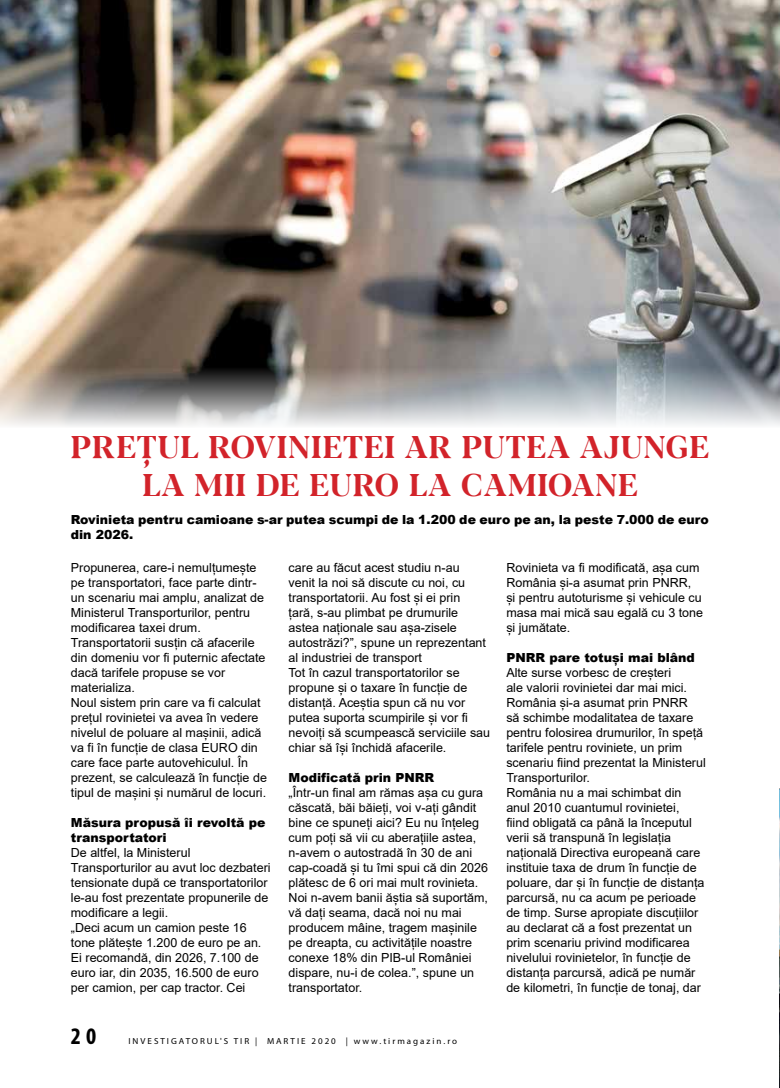
<style>
.page{position:relative;width:780px;height:1088px;background:#fff}
.page>*{position:absolute;margin:0;border:0;box-sizing:border-box;transform-origin:0 0}
.t1{font:700 31.25px/37.5px "Blacker Display";letter-spacing:.03em;color:#d2232a;text-align:center}
.t2{font:700 condensed 23.75px "Myriad Pro";color:#000}
.t3{font:12.5px/15px "Arial";color:#000}
.t4{font:900 12.5px/15px "Arial";color:#000}
.t5{font:8.75px "Myriad Pro";letter-spacing:.22em;color:#000}
</style>
<div class="page">
<img style="left:0;top:0;width:780px;height:426px">
<img style="left:779px;top:789px;width:1px;height:299px">
<h1 class="t1" style="left:71px;top:430px;width:639px">PREȚUL ROVINIETEI AR PUTEA AJUNGE<br>LA MII DE EURO LA CAMIOANE</h1>
<p class="t4" style="left:71px;top:511px;width:639px">Rovinieta pentru camioane s-ar putea scumpi de la 1.200 de euro pe an, la peste 7.000 de euro din 2026.</p>
<p class="t3" style="left:71px;top:560px;width:197px">Propunerea, care-i nemulțumește pe transportatori, face parte dintr&shy;un scenariu mai amplu, analizat de Ministerul Transporturilor, pentru modificarea taxei drum.<br>Transportatorii susțin că afacerile din domeniu vor fi puternic afectate dacă tarifele propuse se vor materializa.<br>Noul sistem prin care va fi calculat prețul rovinietei va avea în vedere nivelul de poluare al mașinii, adică va fi în funcție de clasa EURO din care face parte autovehiculul. În prezent, se calculează în funcție de tipul de mașini și numărul de locuri.</p>
<p class="t4" style="left:71px;top:814px;width:196px">Măsura propusă îi revoltă pe transportatori</p>
<p class="t3" style="left:71px;top:845px;width:201px">De altfel, la Ministerul<br>Transporturilor au avut loc dezbateri tensionate după ce transportatorilor le-au fost prezentate propunerile de modificare a legii.<br>„Deci acum un camion peste 16 tone plătește 1.200 de euro pe an.<br>Ei recomandă, din 2026, 7.100 de euro iar, din 2035, 16.500 de euro per camion, per cap tractor. Cei</p>
<p class="t3" style="left:288px;top:560px;width:203px">care au făcut acest studiu n-au<br>venit la noi să discute cu noi, cu transportatorii. Au fost și ei prin<br>țară, s-au plimbat pe drumurile astea naționale sau așa-zisele autostrăzi?”, spune un reprezentant al industriei de transport<br>Tot în cazul transportatorilor se propune și o taxare în funcție de distanță. Aceștia spun că nu vor putea suporta scumpirile și vor fi nevoiți să scumpească serviciile sau chiar să își închidă afacerile.</p>
<p class="t4" style="left:288px;top:769px;width:147px">Modificată prin PNRR</p>
<p class="t3" style="left:288px;top:785px;width:201px">„Într-un final am rămas așa cu gura căscată, băi băieți, voi v-ați gândit bine ce spuneți aici? Eu nu înțeleg cum poți să vii cu aberațiile astea, n-avem o autostradă în 30 de ani cap-coadă și tu îmi spui că din 2026 plătesc de 6 ori mai mult rovinieta.<br>Noi n-avem banii ăștia să suportăm, vă dați seama, dacă noi nu mai producem mâine, tragem mașinile pe dreapta, cu activitățile noastre conexe 18% din PIB-ul României dispare, nu-i de colea.”, spune un transportator.</p>
<p class="t3" style="left:506px;top:560px;width:198px">Rovinieta va fi modificată, așa cum<br>România și-a asumat prin PNRR, și pentru autoturisme și vehicule cu masa mai mică sau egală cu 3 tone și jumătate.</p>
<p class="t4" style="left:506px;top:649px;width:190px">PNRR pare totuși mai blând</p>
<p class="t3" style="left:506px;top:665px;width:201px">Alte surse vorbesc de creșteri<br>ale valorii rovinietei dar mai mici.<br>România și-a asumat prin PNRR<br>să schimbe modalitatea de taxare pentru folosirea drumurilor, în speță tarifele pentru roviniete, un prim scenariu fiind prezentat la Ministerul Transporturilor.<br>România nu a mai schimbat din anul 2010 cuantumul rovinietei,<br>fiind obligată ca până la începutul verii să transpună în legislația națională Directiva europeană care instituie taxa de drum în funcție de poluare, dar și în funcție de distanța parcursă, nu ca acum pe perioade de timp. Surse apropiate discuțiilor au declarat că a fost prezentat un prim scenariu privind modificarea nivelului rovinietelor, în funcție de distanța parcursă, adică pe număr de kilometri, în funcție de tonaj, dar</p>
<h2 class="t2" style="left:71px;top:1021px;width:27px">20</h2>
<p class="t5" style="left:128px;top:1036px;width:330px">INVESTIGATORUL'S TIR | MARTIE 2020 | www.tirmagazin.ro</p>
</div>
